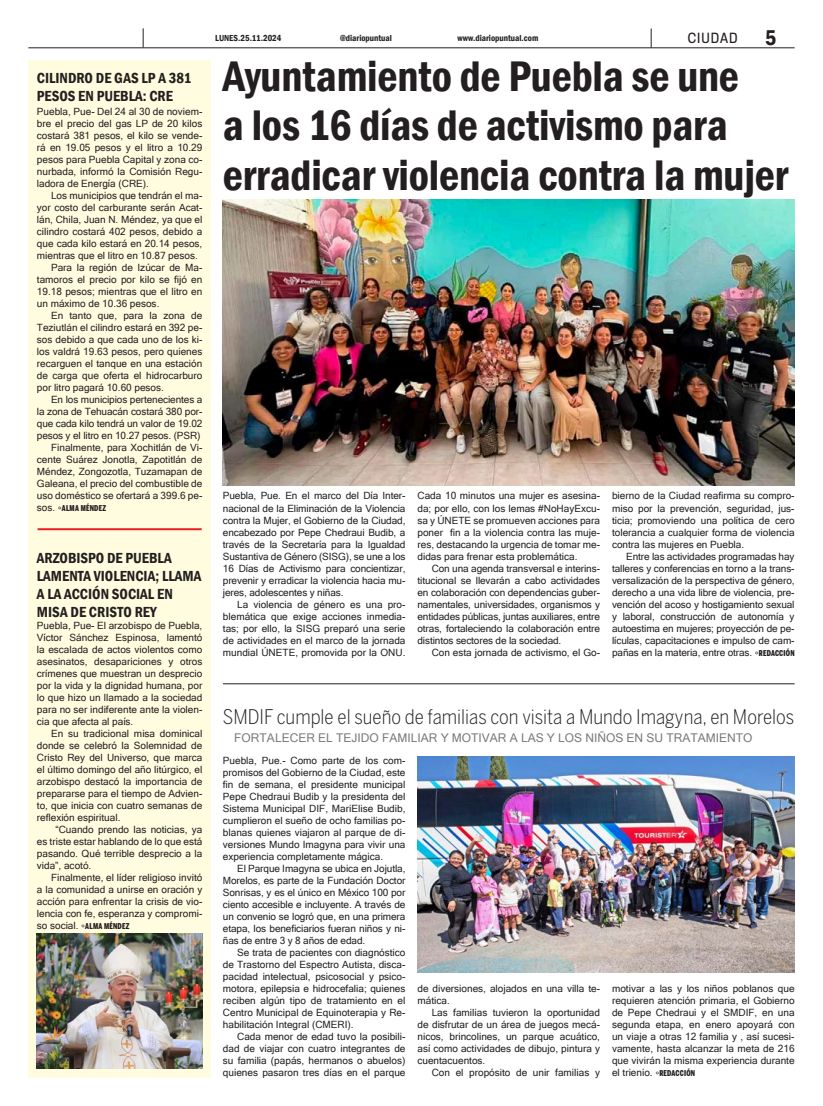
<style>
.page{position:relative;width:823px;height:1106px;background:#fff}
.page>*{position:absolute;margin:0;border:0;box-sizing:border-box;transform-origin:0 0}
.t1{font:600 condensed 44px/49.5px "Franklin Gothic";letter-spacing:-.005em;color:#231f20}
.t2{font:600 condensed 22px "Franklin Gothic";color:#231f20}
.t3{font:300 20px "Benton Sans Cond";color:#231f20}
.t4{font:600 condensed 15px/18px "Franklin Gothic";color:#231f20}
.t5{font:13px "Titling Gothic FB Narrow";letter-spacing:.08em;color:#231f20}
.t6{font:12px "Microsoft Sans Serif";color:#76787b}
.t7{font:10px/12px "Microsoft Sans Serif";color:#231f20;text-align:justify}
.t8{font:600 condensed 9px "Franklin Gothic";color:#231f20}
.t9{font:900 8px "Benton Sans Comp";letter-spacing:.03em;color:#231f20}
.s1{font-family:"Microsoft Sans Serif";font-weight:400;font-size:10px}
.s2{font-family:"Benton Sans Comp";font-weight:900;font-size:8px}
</style>
<div class="page">
<div style="left:28px;top:60px;width:183px;height:1017px;background:#fffce0"></div>
<hr style="left:28px;top:47px;width:766px;height:1px;background:#231f20">
<svg style="left:650px;top:28px;width:1px;height:20px"></svg>
<svg style="left:143px;top:28px;width:1px;height:19px"></svg>
<hr style="left:38px;top:528px;width:163px;height:2px;background:#ee1d23">
<img style="left:37px;top:934px;width:165px;height:134px">
<img style="left:223px;top:200px;width:571px;height:285px">
<hr style="left:223px;top:683px;width:571px;height:1px;background:#231f20">
<img style="left:417px;top:756px;width:377px;height:216px">
<p class="t4" style="left:37px;top:68px;width:156px">CILINDRO DE GAS LP A 381<br>PESOS EN PUEBLA: CRE</p>
<p class="t7" style="left:37px;top:105px;width:167px">Puebla, Pue- Del 24 al 30 de noviem&shy;bre el precio del gas LP de 20 kilos costará 381 pesos, el kilo se vende&shy;rá en 19.05 pesos y el litro a 10.29 pesos para Puebla Capital y zona co&shy;nurbada, informó la Comisión Regu&shy;ladora de Energía (CRE).</p>
<p class="t7" style="left:37px;top:189px;width:167px;text-indent:14px">Los municipios que tendrán el ma&shy;yor costo del carburante serán Acat&shy;lán, Chila, Juan N. Méndez, ya que el cilindro costará 402 pesos, debido a que cada kilo estará en 20.14 pesos, mientras que el litro en 10.87 pesos.</p>
<p class="t7" style="left:37px;top:261px;width:167px;text-indent:14px">Para la región de Izúcar de Ma&shy;tamoros el precio por kilo se fijó en 19.18 pesos; mientras que el litro en un máximo de 10.36 pesos.</p>
<p class="t7" style="left:37px;top:309px;width:167px;text-indent:14px">En tanto que, para la zona de Teziutlán el cilindro estará en 392 pe&shy;sos debido a que cada uno de los ki&shy;los valdrá 19.63 pesos, pero quienes recarguen el tanque en una estación de carga que oferta el hidrocarburo por litro pagará 10.60 pesos.</p>
<p class="t7" style="left:37px;top:393px;width:167px;text-indent:14px">En los municipios pertenecientes a la zona de Tehuacán costará 380 por&shy;que cada kilo tendrá un valor de 19.02 pesos y el litro en 10.27 pesos. (PSR)</p>
<p class="t7" style="left:37px;top:441px;width:167px;text-indent:14px">Finalmente, para Xochitlán de Vi&shy;cente Suárez Jonotla, Zapotitlán de Méndez, Zongozotla, Tuzamapan de Galeana, el precio del combustible de uso doméstico se ofertará a 399.6 pe-</p>
<p class="t9" style="left:37px;top:503px;width:70px"><span class="s1">sos. °</span>ALMA MÉNDEZ</p>
<p class="t4" style="left:37px;top:548px;width:166px">ARZOBISPO DE PUEBLA<br>LAMENTA VIOLENCIA; LLAMA<br>A LA ACCIÓN SOCIAL EN<br>MISA DE CRISTO REY</p>
<p class="t7" style="left:37px;top:619px;width:167px">Puebla, Pue- El arzobispo de Puebla, Víctor Sánchez Espinosa, lamentó la escalada de actos violentos como asesinatos, desapariciones y otros crímenes que muestran un desprecio por la vida y la dignidad humana, por lo que hizo un llamado a la sociedad para no ser indiferente ante la violen&shy;cia que afecta al país.</p>
<p class="t7" style="left:37px;top:727px;width:167px;text-indent:14px">En su tradicional misa dominical donde se celebró la Solemnidad de Cristo Rey del Universo, que marca el último domingo del año litúrgico, el arzobispo destacó la importancia de prepararse para el tiempo de Advien&shy;to, que inicia con cuatro semanas de reflexión espiritual.</p>
<p class="t7" style="left:37px;top:823px;width:167px;text-indent:18px">“Cuando prendo las noticias, ya es triste estar hablando de lo que está pasando. Qué terrible desprecio a la vida”, acotó.</p>
<p class="t7" style="left:37px;top:871px;width:167px;text-indent:14px">Finalmente, el líder religioso invitó a la comunidad a unirse en oración y acción para enfrentar la crisis de vio&shy;lencia con fe, esperanza y compromi&shy;so social. °<span class="s2">ALMA MÉNDEZ</span></p>
<p class="t8" style="left:215px;top:32px;width:68px">LUNES.25.11.2024</p>
<p class="t8" style="left:340px;top:32px;width:53px">@diariopuntual</p>
<p class="t8" style="left:457px;top:32px;width:82px">www.diariopuntual.com</p>
<p class="t5" style="left:687px;top:31px;width:51px">CIUDAD</p>
<p class="t2" style="left:764px;top:23px;width:13px">5</p>
<p class="t1" style="left:223px;top:51px;width:566px">Ayuntamiento de Puebla se une<br>a los 16 días de activismo para erradicar violencia contra la mujer</p>
<p class="t7" style="left:223px;top:490px;width:184px">Puebla, Pue. En el marco del Día Inter&shy;nacional de la Eliminación de la Violencia contra la Mujer, el Gobierno de la Ciudad, encabezado por Pepe Chedraui Budib, a través de la Secretaría para la Igualdad Sustantiva de Género (SISG), se une a los 16 Días de Activismo para concientizar, prevenir y erradicar la violencia hacia mu&shy;jeres, adolescentes y niñas.</p>
<p class="t7" style="left:223px;top:598px;width:184px;text-indent:14px">La violencia de género es una pro&shy;blemática que exige acciones inmedia&shy;tas; por ello, la SISG preparó una serie de actividades en el marco de la jornada mundial ÚNETE, promovida por la ONU.</p>
<p class="t7" style="left:417px;top:490px;width:184px">Cada 10 minutos una mujer es asesina&shy;da; por ello, con los lemas #NoHayExcu&shy;sa y ÚNETE se promueven acciones para poner fin a la violencia contra las muje&shy;res, destacando la urgencia de tomar me&shy;didas para frenar esta problemática.</p>
<p class="t7" style="left:417px;top:562px;width:184px;text-indent:14px">Con una agenda transversal e interins&shy;titucional se llevarán a cabo actividades en colaboración con dependencias guber&shy;namentales, universidades, organismos y entidades públicas, juntas auxiliares, entre otras, fortaleciendo la colaboración entre distintos sectores de la sociedad.</p>
<p class="t7" style="left:431px;top:646px;width:170px">Con esta jornada de activismo, el Go-</p>
<p class="t7" style="left:611px;top:490px;width:184px">bierno de la Ciudad reafirma su compro&shy;miso por la prevención, seguridad, jus&shy;ticia; promoviendo una política de cero tolerancia a cualquier forma de violencia contra las mujeres en Puebla.</p>
<p class="t7" style="left:611px;top:550px;width:184px;text-indent:14px">Entre las actividades programadas hay talleres y conferencias en torno a la trans&shy;versalización de la perspectiva de género, derecho a una vida libre de violencia, pre&shy;vención del acoso y hostigamiento sexual y laboral, construcción de autonomía y autoestima en mujeres; proyección de pe&shy;lículas, capacitaciones e impulso de cam&shy;pañas en la materia, entre otras. °<span class="s2">REDACCIÓN</span></p>
<p class="t3" style="left:223px;top:705px;width:572px">SMDIF cumple el sueño de familias con visita a Mundo Imagyna, en Morelos</p>
<p class="t6" style="left:234px;top:731px;width:519px">FORTALECER EL TEJIDO FAMILIAR Y MOTIVAR A LAS Y LOS NIÑOS EN SU TRATAMIENTO</p>
<p class="t7" style="left:223px;top:754px;width:184px">Puebla, Pue.- Como parte de los com&shy;promisos del Gobierno de la Ciudad, este fin de semana, el presidente municipal Pepe Chedraui Budib y la presidenta del Sistema Municipal DIF, MariElise Budib, cumplieron el sueño de ocho familias po&shy;blanas quienes viajaron al parque de di&shy;versiones Mundo Imagyna para vivir una experiencia completamente mágica.</p>
<p class="t7" style="left:223px;top:862px;width:184px;text-indent:14px">El Parque Imagyna se ubica en Jojutla, Morelos, es parte de la Fundación Doctor Sonrisas, y es el único en México 100 por ciento accesible e incluyente. A través de un convenio se logró que, en una primera etapa, los beneficiarios fueran niños y ni&shy;ñas de entre 3 y 8 años de edad.</p>
<p class="t7" style="left:223px;top:946px;width:184px;text-indent:14px">Se trata de pacientes con diagnóstico de Trastorno del Espectro Autista, disca&shy;pacidad intelectual, psicosocial y psico&shy;motora, epilepsia e hidrocefalia; quienes reciben algún tipo de tratamiento en el Centro Municipal de Equinoterapia y Re&shy;habilitación Integral (CMERI).</p>
<p class="t7" style="left:223px;top:1030px;width:184px;text-indent:14px">Cada menor de edad tuvo la posibili&shy;dad de viajar con cuatro integrantes de su familia (papás, hermanos o abuelos) quienes pasaron tres días en el parque</p>
<p class="t7" style="left:417px;top:982px;width:184px">de diversiones, alojados en una villa te&shy;mática.</p>
<p class="t7" style="left:417px;top:1006px;width:184px;text-indent:14px">Las familias tuvieron la oportunidad de disfrutar de un área de juegos mecá&shy;nicos, brincolines, un parque acuático, así como actividades de dibujo, pintura y cuentacuentos.</p>
<p class="t7" style="left:431px;top:1066px;width:170px">Con el propósito de unir familias y</p>
<p class="t7" style="left:611px;top:982px;width:184px">motivar a las y los niños poblanos que requieren atención primaria, el Gobierno de Pepe Chedraui y el SMDIF, en una segunda etapa, en enero apoyará con un viaje a otras 12 familia y , así sucesi&shy;vamente, hasta alcanzar la meta de 216 que vivirán la misma experiencia durante el trienio. °<span class="s2">REDACCIÓN</span></p>
</div>
